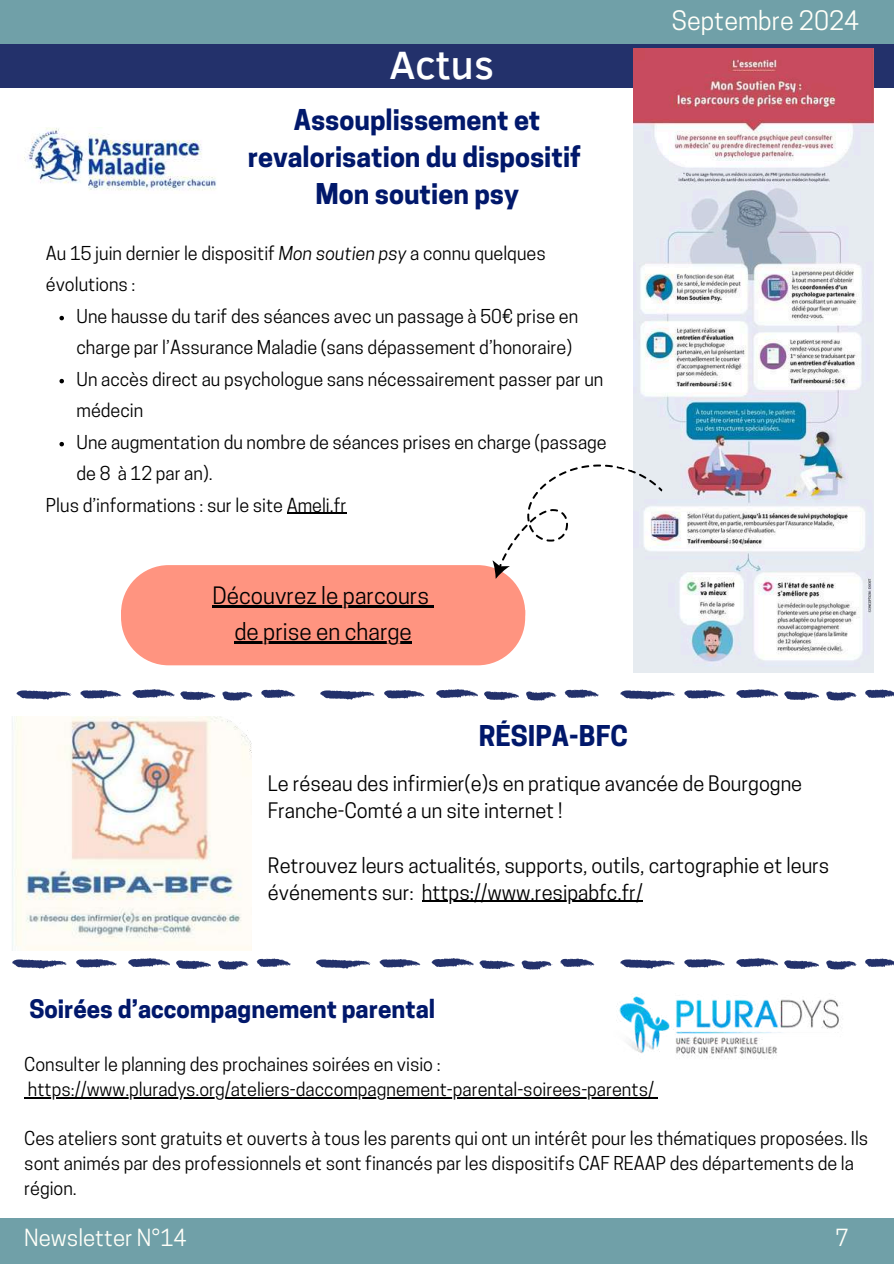
<style>
.page{position:relative;width:894px;height:1264px;background:#fff}
.page>*{position:absolute;margin:0;border:0;box-sizing:border-box;transform-origin:0 0}
.t1{font:500 40.5px "Clear Sans";color:#fff}
.t2{font:700 26.85px/36.6px "Cooper Hewitt";color:#01186b;text-align:center}
.t3{font:25.2px "Cooper Hewitt";color:#fffff9}
.t4{font:700 24px "Cooper Hewitt";color:#01186b}
.t5{font:22.5px/36px "Cooper Hewitt";color:#000;text-align:center}
.t6{font:22.2px "Cooper Hewitt";color:#fffff9}
.t7{font:20.1px/27px "Cooper Hewitt";color:#000}
.t8{font:18px/24.8px "Cooper Hewitt";color:#000}
.s1{font-style:italic}
</style>
<div class="page">
<div style="left:0;top:1217px;width:893px;height:46px;background:#70a0a8"></div>
<div style="left:0;top:0;width:893px;height:49px;background:#70a0a8"></div>
<div style="left:0;top:44px;width:893px;height:44px;background:#23316b"></div>
<img style="left:616px;top:996px;width:225px;height:61px">
<svg style="left:17px;top:690px;width:54px;height:10px"></svg>
<svg style="left:80px;top:690px;width:41px;height:9px"></svg>
<svg style="left:132px;top:689px;width:42px;height:9px"></svg>
<svg style="left:180px;top:691px;width:35px;height:9px"></svg>
<svg style="left:222px;top:691px;width:30px;height:9px"></svg>
<svg style="left:261px;top:689px;width:33px;height:9px"></svg>
<svg style="left:320px;top:690px;width:54px;height:10px"></svg>
<svg style="left:384px;top:690px;width:40px;height:9px"></svg>
<svg style="left:436px;top:689px;width:42px;height:9px"></svg>
<svg style="left:484px;top:691px;width:34px;height:9px"></svg>
<svg style="left:526px;top:691px;width:29px;height:9px"></svg>
<svg style="left:564px;top:689px;width:34px;height:9px"></svg>
<svg style="left:620px;top:690px;width:54px;height:10px"></svg>
<svg style="left:684px;top:690px;width:40px;height:9px"></svg>
<svg style="left:736px;top:689px;width:42px;height:9px"></svg>
<svg style="left:784px;top:691px;width:34px;height:9px"></svg>
<svg style="left:826px;top:691px;width:29px;height:9px"></svg>
<svg style="left:865px;top:689px;width:28px;height:9px"></svg>
<svg style="left:12px;top:959px;width:54px;height:9px"></svg>
<svg style="left:76px;top:959px;width:40px;height:8px"></svg>
<svg style="left:128px;top:958px;width:42px;height:9px"></svg>
<svg style="left:176px;top:960px;width:35px;height:9px"></svg>
<svg style="left:218px;top:960px;width:30px;height:9px"></svg>
<svg style="left:257px;top:958px;width:33px;height:9px"></svg>
<svg style="left:316px;top:959px;width:54px;height:9px"></svg>
<svg style="left:379px;top:959px;width:41px;height:8px"></svg>
<svg style="left:431px;top:958px;width:42px;height:9px"></svg>
<svg style="left:479px;top:960px;width:35px;height:9px"></svg>
<svg style="left:521px;top:960px;width:30px;height:9px"></svg>
<svg style="left:560px;top:958px;width:33px;height:9px"></svg>
<svg style="left:620px;top:959px;width:54px;height:9px"></svg>
<svg style="left:684px;top:959px;width:40px;height:8px"></svg>
<svg style="left:736px;top:958px;width:42px;height:9px"></svg>
<svg style="left:784px;top:960px;width:34px;height:9px"></svg>
<svg style="left:826px;top:960px;width:29px;height:9px"></svg>
<svg style="left:865px;top:958px;width:28px;height:9px"></svg>
<img style="left:12px;top:716px;width:239px;height:234px">
<img style="left:633px;top:49px;width:239px;height:623px">
<div style="left:121px;top:565px;width:404px;height:95px;background:#ff9480;border-radius:47px"></div>
<svg style="left:487px;top:443px;width:176px;height:152px"></svg>
<svg style="left:59px;top:316px;width:5px;height:4px"></svg>
<svg style="left:59px;top:379px;width:5px;height:4px"></svg>
<svg style="left:59px;top:442px;width:5px;height:4px"></svg>
<hr style="left:287px;top:513px;width:59px;height:1px;background:#000">
<hr style="left:422px;top:900px;width:220px;height:1px;background:#000">
<hr style="left:28px;top:1096px;width:626px;height:2px;background:#000">
<svg style="left:121px;top:605px;width:404px;height:60px"></svg>
<hr style="left:234px;top:641px;width:178px;height:2px;background:#000">
<img style="left:24px;top:127px;width:192px;height:64px">
<h1 class="t1" style="left:389px;top:35px;width:106px">Actus</h1>
<h2 class="t2" style="left:248px;top:105px;width:335px">Assouplissement et revalorisation du dispositif<br>Mon soutien psy</h2>
<p class="t8" style="left:46px;top:239px;width:501px;line-height:31.5px">Au 15 juin dernier le dispositif <span class="s1">Mon soutien psy</span> a connu quelques évolutions :</p>
<p class="t8" style="left:77px;top:306px;width:503px">Une hausse du tarif des séances avec un passage à 50€ prise en</p>
<p class="t8" style="left:77px;top:337px;width:497px">charge par l’Assurance Maladie (sans dépassement d’honoraire)</p>
<p class="t8" style="left:77px;top:369px;width:528px">Un accès direct au psychologue sans nécessairement passer par un</p>
<p class="t8" style="left:77px;top:400px;width:68px">médecin</p>
<p class="t8" style="left:77px;top:432px;width:531px">Une augmentation du nombre de séances prises en charge (passage</p>
<p class="t8" style="left:77px;top:463px;width:137px">de 8 à 12 par an).</p>
<p class="t8" style="left:46px;top:495px;width:302px">Plus d’informations : sur le site Ameli.fr</p>
<p class="t5" style="left:212px;top:580px;width:218px">Découvrez le parcours de prise en charge</p>
<h2 class="t2" style="left:478px;top:720px;width:151px">RÉSIPA-BFC</h2>
<h3 class="t3" style="left:671px;top:11px;width:189px">Septembre 2024</h3>
<p class="t7" style="left:268px;top:773px;width:535px">Le réseau des infirmier(e)s en pratique avancée de Bourgogne<br>Franche-Comté a un site internet !</p>
<p class="t7" style="left:268px;top:854px;width:562px">Retrouvez leurs actualités, supports, outils, cartographie et leurs événements sur: https://www.resipabfc.fr/</p>
<h3 class="t4" style="left:29px;top:999px;width:407px">Soirées d’accompagnement parental</h3>
<p class="t8" style="left:24px;top:1054px;width:631px">Consulter le planning des prochaines soirées en visio : https://www.pluradys.org/ateliers-daccompagnement-parental-soirees-parents/</p>
<p class="t8" style="left:24px;top:1128px;width:845px">Ces ateliers sont gratuits et ouverts à tous les parents qui ont un intérêt pour les thématiques proposées. Ils sont animés par des professionnels et sont financés par les dispositifs CAF REAAP des départements de la région.</p>
<p class="t6" style="left:24px;top:1229px;width:164px">Newsletter N°14</p>
<p class="t6" style="left:835px;top:1229px;width:15px">7</p>
</div>
